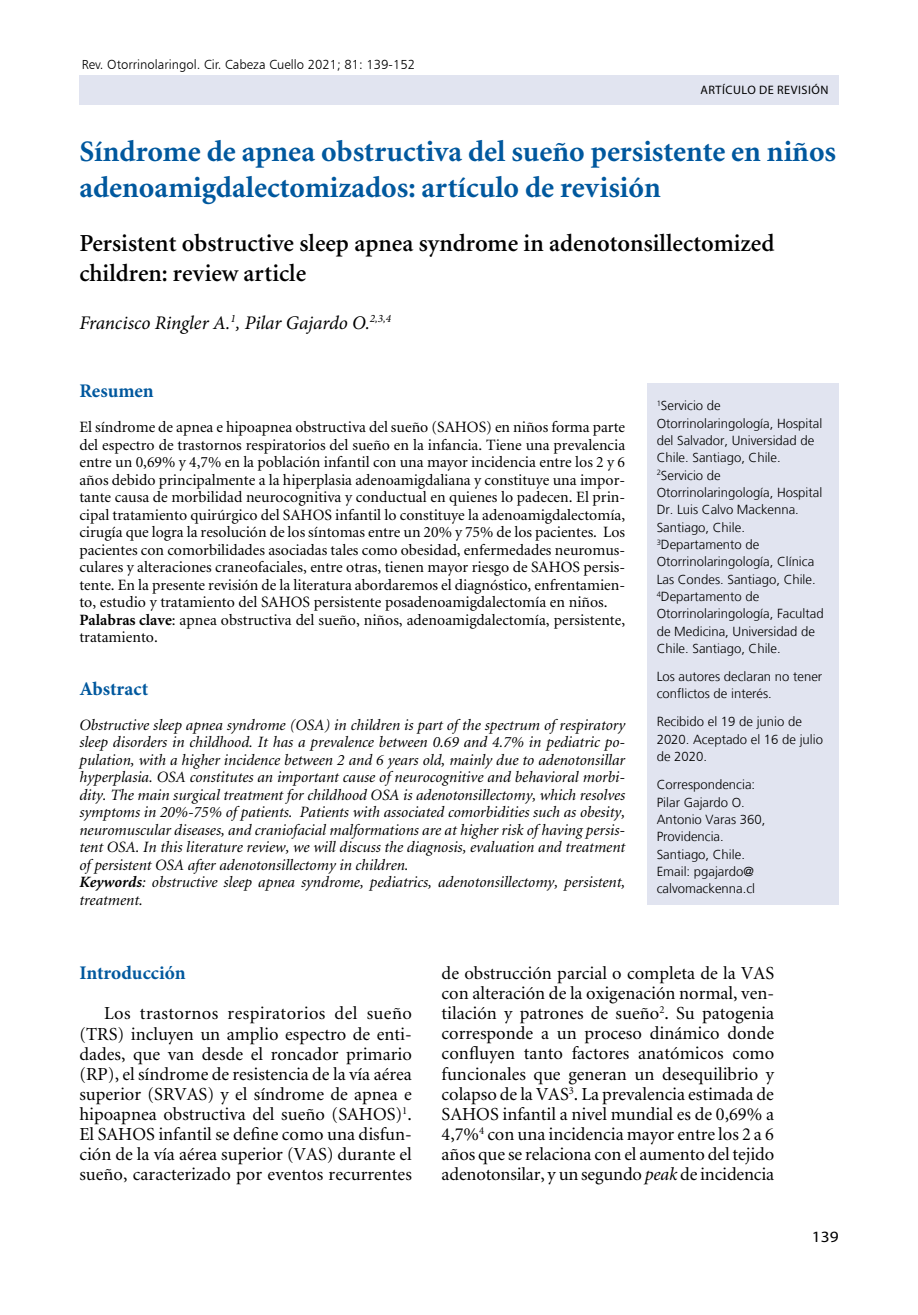
<style>
.page{position:relative;width:918px;height:1315px;background:#fff}
.page>*{position:absolute;margin:0;border:0;box-sizing:border-box;transform-origin:0 0}
.t1{font:700 29.75px/35.7px "Minion";color:#00589e}
.t2{font:600 24.5px/29.4px "Minion";color:#000}
.t3{font:italic 19.25px "Minion Pro";letter-spacing:-.005em;color:#000}
.t4{font:700 19.25px "Minion Pro";color:#00589e}
.t5{font:18.38px/20.1px "Minion";letter-spacing:-.005em;color:#000;text-align:justify}
.t6{font:15.75px/17.5px "Minion";color:#000}
.t7{font:italic 15.75px/17.5px "Minion";color:#000}
.t8{font:15.75px "Myriad Pro";color:#000;scale:1.1 1}
.t9{font:300 13.12px/17.3px "Frutiger LT";color:#000}
.t10{font:13.12px "Humanist 777 BT Light B";color:#000}
.t11{font:12.25px "Myriad Pro";color:#000}
.s1{font-weight:700}
.s2{font-style:italic}
</style>
<div class="page">
<div style="left:79px;top:75px;width:759px;height:30px;background:#e1e4f0"></div>
<div style="left:647px;top:383px;width:191px;height:521px;background:#e1e4f0"></div>
<p class="t10" style="left:82px;top:56px;width:335px">Rev. Otorrinolaringol. Cir. Cabeza Cuello 2021; 81: 139-152</p>
<p class="t11" style="left:700px;top:82px;width:16px">ARTÍCULO</p>
<p class="t11" style="left:759px;top:82px;width:33px">DE REVISIÓN</p>
<h1 class="t1" style="left:79px;top:135px;width:758px">Síndrome de apnea obstructiva del sueño persistente en niños adenoamigdalectomizados: artículo de revisión</h1>
<h2 class="t2" style="left:79px;top:229px;width:696px">Persistent obstructive sleep apnea syndrome in adenotonsillectomized children: review article</h2>
<p class="t3" style="left:79px;top:309px;width:313px">Francisco Ringler A.<sup>1</sup>, Pilar Gajardo O.<sup>2,3,4</sup></p>
<p class="t4" style="left:79px;top:377px;width:76px">Resumen</p>
<p class="t6" style="left:79px;top:419px;width:547px">El síndrome de apnea e hipoapnea obstructiva del sueño (SAHOS) en niños forma parte del espectro de trastornos respiratorios del sueño en la infancia. Tiene una prevalencia entre un 0,69% y 4,7% en la población infantil con una mayor incidencia entre los 2 y 6 años debido principalmente a la hiperplasia adenoamigdaliana y constituye una impor&shy;tante causa de morbilidad neurocognitiva y conductual en quienes lo padecen. El prin&shy;cipal tratamiento quirúrgico del SAHOS infantil lo constituye la adenoamigdalectomía, cirugía que logra la resolución de los síntomas entre un 20% y 75% de los pacientes. Los pacientes con comorbilidades asociadas tales como obesidad, enfermedades neuromus&shy;culares y alteraciones craneofaciales, entre otras, tienen mayor riesgo de SAHOS persis&shy;tente. En la presente revisión de la literatura abordaremos el diagnóstico, enfrentamien&shy;to, estudio y tratamiento del SAHOS persistente posadenoamigdalectomía en niños.<br><span class="s1">Palabras clave</span>: apnea obstructiva del sueño, niños, adenoamigdalectomía, persistente, tratamiento.</p>
<p class="t4" style="left:79px;top:675px;width:70px">Abstract</p>
<p class="t7" style="left:79px;top:716px;width:547px">Obstructive sleep apnea syndrome (OSA) in children is part of the spectrum of respiratory sleep disorders in childhood. It has a prevalence between 0.69 and 4.7% in pediatric po&shy;pulation, with a higher incidence between 2 and 6 years old, mainly due to adenotonsillar hyperplasia. OSA constitutes an important cause of neurocognitive and behavioral morbi&shy;dity. The main surgical treatment for childhood OSA is adenotonsillectomy, which resolves symptoms in 20%-75% of patients. Patients with associated comorbidities such as obesity, neuromuscular diseases, and craniofacial malformations are at higher risk of having persis&shy;tent OSA. In this literature review, we will discuss the diagnosis, evaluation and treatment of persistent OSA after adenotonsillectomy in children.<br><span class="s1">Keywords</span>: obstructive sleep apnea syndrome, pediatrics, adenotonsillectomy, persistent, treatment.</p>
<p class="t9" style="left:657px;top:397px;width:168px"><sup>1</sup>Servicio de<br>Otorrinolaringología, Hospital del Salvador, Universidad de<br>Chile. Santiago, Chile.<br><sup>2</sup>Servicio de<br>Otorrinolaringología, Hospital<br>Dr. Luis Calvo Mackenna.<br>Santiago, Chile.<br><sup>3</sup>Departamento de<br>Otorrinolaringología, Clínica<br>Las Condes. Santiago, Chile.<br><sup>4</sup>Departamento de<br>Otorrinolaringología, Facultad de Medicina, Universidad de<br>Chile. Santiago, Chile.</p>
<p class="t9" style="left:657px;top:668px;width:167px">Los autores declaran no tener conflictos de interés.</p>
<p class="t9" style="left:657px;top:713px;width:168px">Recibido el 19 de junio de<br>2020. Aceptado el 16 de julio de 2020.</p>
<p class="t9" style="left:657px;top:776px;width:110px">Correspondencia:<br>Pilar Gajardo O.<br>Antonio Varas 360,<br>Providencia.<br>Santiago, Chile.<br>Email: pgajardo@ calvomackenna.cl</p>
<p class="t4" style="left:79px;top:959px;width:108px">Introducción</p>
<p class="t5" style="left:79px;top:1004px;width:334px;text-indent:25px">Los trastornos respiratorios del sueño (TRS) incluyen un amplio espectro de enti&shy;dades, que van desde el roncador primario (RP), el síndrome de resistencia de la vía aérea superior (SRVAS) y el síndrome de apnea e hipoapnea obstructiva del sueño (SAHOS)<sup>1</sup>.<br>El SAHOS infantil se define como una disfun&shy;ción de la vía aérea superior (VAS) durante el sueño, caracterizado por eventos recurrentes</p>
<p class="t5" style="left:441px;top:963px;width:334px">de obstrucción parcial o completa de la VAS con alteración de la oxigenación normal, ven&shy;tilación y patrones de sueño<sup>2</sup>. Su patogenia corresponde a un proceso dinámico donde confluyen tanto factores anatómicos como funcionales que generan un desequilibrio y colapso de la VAS<sup>3</sup>. La prevalencia estimada de SAHOS infantil a nivel mundial es de 0,69% a 4,7%<sup>4</sup> con una incidencia mayor entre los 2 a 6 años que se relaciona con el aumento del tejido adenotonsilar, y un segundo <span class="s2">peak</span> de incidencia</p>
<p class="t8" style="left:812px;top:1227px;width:26px">139</p>
</div>
